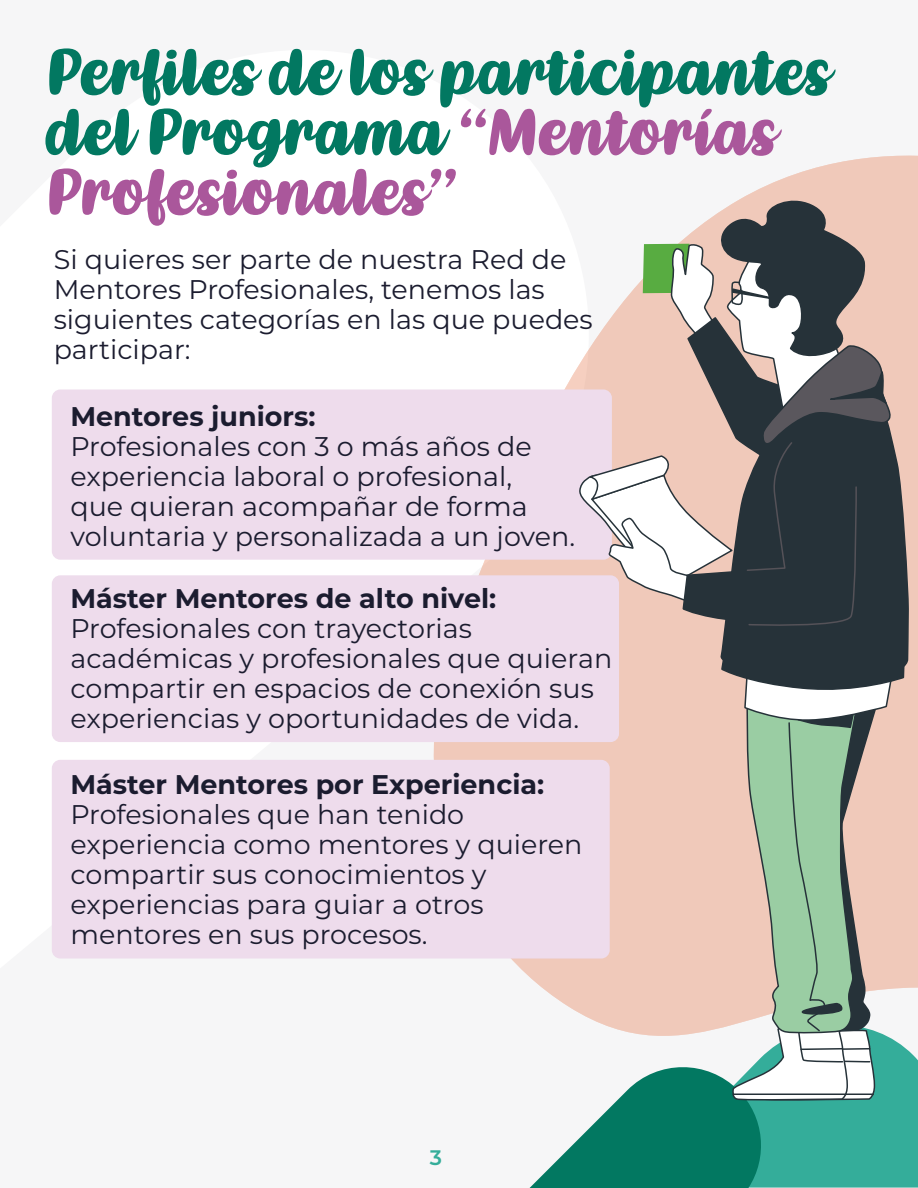
<style>
.page{position:relative;width:918px;height:1188px;background:#f6f6f7}
.page>*{position:absolute;margin:0;border:0;box-sizing:border-box;transform-origin:0 0}
.t1{font:60px/60px "Kathen";color:#027861}
.t2{font:27px/30px "Montserrat";color:#1b1c2f}
.t3{font:700 27px "Montserrat";color:#1b1c2f}
.t4{font:600 21px "Montserrat";color:#36b4a0}
.s1{color:#aa579b}
</style>
<div class="page">
<div style="left:906px;top:1049px;width:12px;height:139px;background:#34ad9a"></div>
<svg style="left:434px;top:156px;width:484px;height:832px"></svg>
<div style="left:52px;top:390px;width:560px;height:170px;background:#eedcec;border-radius:9px"></div>
<div style="left:52px;top:575px;width:567px;height:167px;background:#eedcec;border-radius:9px"></div>
<div style="left:52px;top:760px;width:558px;height:199px;background:#eedcec;border-radius:9px"></div>
<svg style="left:530px;top:657px;width:376px;height:531px"></svg>
<svg style="left:718px;top:403px;width:192px;height:277px;background:#43484c"></svg>
<svg style="left:578px;top:193px;width:317px;height:435px"></svg>
<h1 class="t1" style="left:46px;top:43px;width:787px">Perfiles de los participantes del Programa <span class="s1">“Mentorías<br>Profesionales”</span></h1>
<p class="t2" style="left:54px;top:243px;width:541px">Si quieres ser parte de nuestra Red de<br>Mentores Profesionales, tenemos las siguientes categorías en las que puedes participar:</p>
<p class="t3" style="left:70px;top:397px;width:247px">Mentores juniors:</p>
<p class="t2" style="left:70px;top:431px;width:506px">Profesionales con 3 o más años de experiencia laboral o profesional,<br>que quieran acompañar de forma voluntaria y personalizada a un joven.</p>
<p class="t3" style="left:70px;top:579px;width:427px">Máster Mentores de alto nivel:</p>
<p class="t2" style="left:70px;top:612px;width:543px">Profesionales con trayectorias académicas y profesionales que quieran compartir en espacios de conexión sus experiencias y oportunidades de vida.</p>
<p class="t3" style="left:70px;top:765px;width:475px">Máster Mentores por Experiencia:</p>
<p class="t2" style="left:70px;top:798px;width:514px">Profesionales que han tenido experiencia como mentores y quieren compartir sus conocimientos y experiencias para guiar a otros mentores en sus procesos.</p>
<p class="t4" style="left:430px;top:1143px;width:14px">3</p>
</div>
